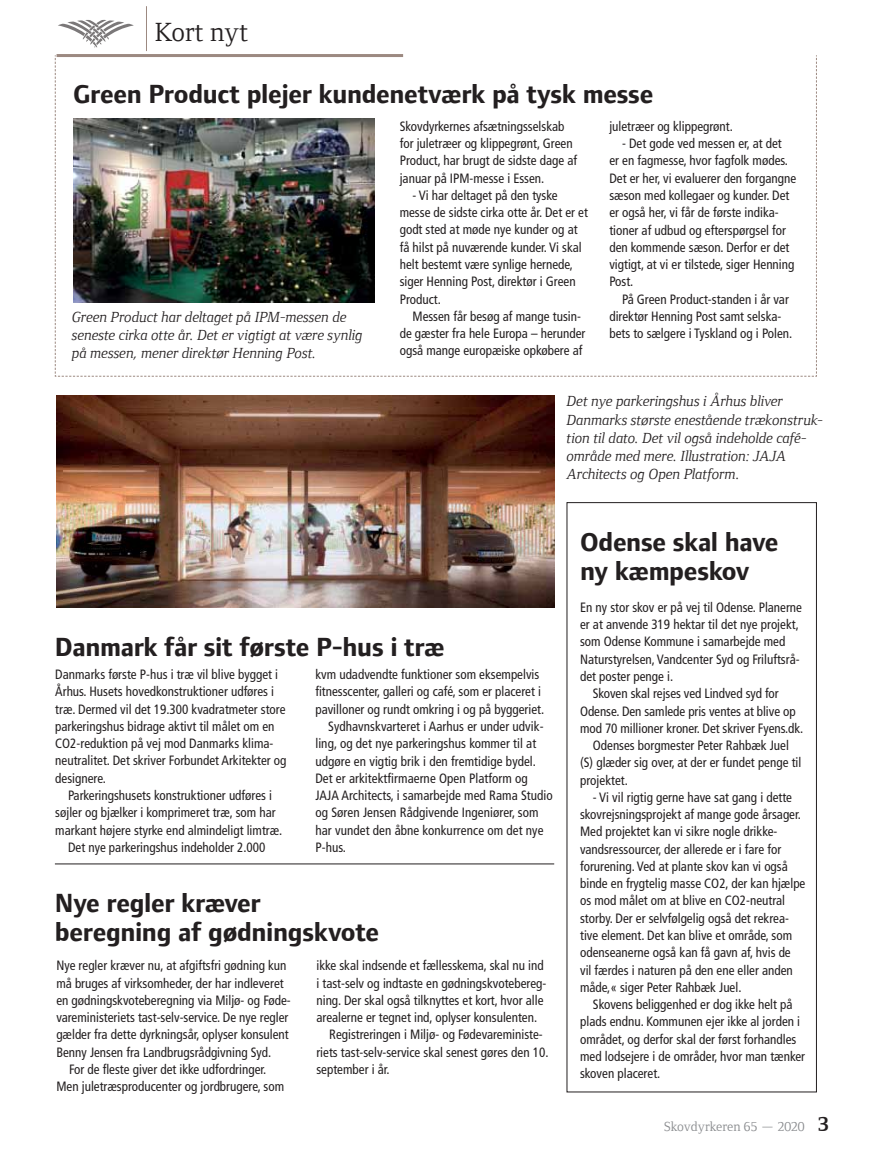
<style>
.page{position:relative;width:893px;height:1149px;background:#fff}
.page>*{position:absolute;margin:0;border:0;box-sizing:border-box;transform-origin:0 0}
.t1{font:700 27px/28.5px "Foundry Form Sans";letter-spacing:-.015em;color:#231f20}
.t2{font:27px "Foundry Form Serif";color:#231f20}
.t3{font:italic 15px/18px "Foundry Form Serif";color:#231f20}
.t4{font:condensed 13.5px/17.2px "Frutiger LT Std";color:#231f20}
.t5{font:13.5px "Foundry Form Serif";color:#888a8d}
.s1{font-weight:700;font-size:21px;color:#231f20}
</style>
<div class="page">
<div style="left:567px;top:502px;width:250px;height:589px;border:1px solid #231f20"></div>
<svg style="left:55px;top:55px;width:762px;height:322px"></svg>
<img style="left:56px;top:395px;width:498px;height:212px">
<img style="left:73px;top:118px;width:301px;height:184px">
<hr style="left:57px;top:54px;width:346px;height:3px;background:#9c8981">
<svg style="left:58px;top:20px;width:76px;height:27px"></svg>
<hr style="left:146px;top:6px;width:1px;height:45px;background:#9c8981">
<hr style="left:55px;top:863px;width:499px;height:1px;background:#231f20">
<h1 class="t2" style="left:155px;top:17px;width:95px">Kort nyt</h1>
<h1 class="t1" style="left:73px;top:79px;width:582px">Green Product plejer kundenetværk på tysk messe</h1>
<p class="t3" style="left:72px;top:307px;width:292px">Green Product har deltaget på IPM-messen de seneste cirka otte år. Det er vigtigt at være synlig på messen, mener direktør Henning Post.</p>
<p class="t4" style="left:400px;top:118px;width:179px">Skovdyrkernes afsætningsselskab for juletræer og klippegrønt, Green Product, har brugt de sidste dage af januar på IPM-messe i Essen.</p>
<p class="t4" style="left:400px;top:187px;width:190px;text-indent:13px">- Vi har deltaget på den tyske messe de sidste cirka otte år. Det er et godt sted at møde nye kunder og at få hilst på nuværende kunder. Vi skal helt bestemt være synlige hernede, siger Henning Post, direktør i Green<br>Product.</p>
<p class="t4" style="left:400px;top:307px;width:187px;text-indent:13px">Messen får besøg af mange tusin&shy;de gæster fra hele Europa – herunder også mange europæiske opkøbere af</p>
<p class="t4" style="left:609px;top:118px;width:125px">juletræer og klippegrønt.</p>
<p class="t4" style="left:609px;top:135px;width:188px;text-indent:13px">- Det gode ved messen er, at det<br>er en fagmesse, hvor fagfolk mødes.<br>Det er her, vi evaluerer den forgangne sæson med kollegaer og kunder. Det er også her, vi får de første indika&shy;tioner af udbud og efterspørgsel for den kommende sæson. Derfor er det vigtigt, at vi er tilstede, siger Henning<br>Post.</p>
<p class="t4" style="left:609px;top:290px;width:184px;text-indent:13px">På Green Product-standen i år var direktør Henning Post samt selska&shy;bets to sælgere i Tyskland og i Polen.</p>
<p class="t3" style="left:567px;top:392px;width:258px">Det nye parkeringshus i Århus bliver Danmarks største enestående trækonstruk&shy;tion til dato. Det vil også indeholde café&shy;område med mere. Illustration: JAJA Architects og Open Platform.</p>
<h1 class="t1" style="left:55px;top:632px;width:391px">Danmark får sit første P-hus i træ</h1>
<p class="t4" style="left:55px;top:665px;width:233px">Danmarks første P-hus i træ vil blive bygget i Århus. Husets hovedkonstruktioner udføres i træ. Dermed vil det 19.300 kvadratmeter store parkeringshus bidrage aktivt til målet om en CO2-reduktion på vej mod Danmarks klima&shy;neutralitet. Det skriver Forbundet Arkitekter og designere.</p>
<p class="t4" style="left:55px;top:786px;width:229px;text-align:center">Parkeringshusets konstruktioner udføres i søjler og bjælker i komprimeret træ, som har markant højere styrke end almindeligt limtræ.<br>Det nye parkeringshus indeholder 2.000</p>
<p class="t4" style="left:315px;top:665px;width:225px">kvm udadvendte funktioner som eksempelvis</p>
<p class="t4" style="left:315px;top:683px;width:227px">fitnesscenter, galleri og café, som er placeret i</p>
<p class="t4" style="left:315px;top:700px;width:230px">pavilloner og rundt omkring i og på byggeriet.</p>
<p class="t4" style="left:328px;top:717px;width:217px">Sydhavnskvarteret i Aarhus er under udvik-</p>
<p class="t4" style="left:315px;top:734px;width:222px">ling, og det nye parkeringshus kommer til at</p>
<p class="t4" style="left:315px;top:752px;width:222px">udgøre en vigtig brik i den fremtidige bydel.</p>
<p class="t4" style="left:315px;top:769px;width:214px">Det er arkitektfirmaerne Open Platform og</p>
<p class="t4" style="left:315px;top:786px;width:239px">JAJA Architects, i samarbejde med Rama Studio</p>
<p class="t4" style="left:315px;top:803px;width:225px">og Søren Jensen Rådgivende Ingeniører, som</p>
<p class="t4" style="left:315px;top:821px;width:230px">har vundet den åbne konkurrence om det nye</p>
<p class="t4" style="left:315px;top:838px;width:32px">P-hus.</p>
<h1 class="t1" style="left:55px;top:888px;width:326px">Nye regler kræver beregning af gødningskvote</h1>
<p class="t4" style="left:56px;top:956px;width:232px">Nye regler kræver nu, at afgiftsfri gødning kun</p>
<p class="t4" style="left:56px;top:973px;width:229px">må bruges af virksomheder, der har indleveret</p>
<p class="t4" style="left:56px;top:991px;width:236px">en gødningskvoteberegning via Miljø- og Føde-</p>
<p class="t4" style="left:56px;top:1008px;width:234px">vareministeriets tast-selv-service. De nye regler</p>
<p class="t4" style="left:56px;top:1025px;width:234px">gælder fra dette dyrkningsår, oplyser konsulent</p>
<p class="t4" style="left:56px;top:1042px;width:217px">Benny Jensen fra Landbrugsrådgivning Syd.</p>
<p class="t4" style="left:69px;top:1060px;width:199px">For de fleste giver det ikke udfordringer.</p>
<p class="t4" style="left:56px;top:1077px;width:229px">Men juletræsproducenter og jordbrugere, som</p>
<p class="t4" style="left:316px;top:956px;width:229px">ikke skal indsende et fællesskema, skal nu ind</p>
<p class="t4" style="left:316px;top:973px;width:231px">i tast-selv og indtaste en gødningskvotebereg-</p>
<p class="t4" style="left:316px;top:991px;width:229px">ning. Der skal også tilknyttes et kort, hvor alle</p>
<p class="t4" style="left:316px;top:1008px;width:222px">arealerne er tegnet ind, oplyser konsulenten.</p>
<p class="t4" style="left:329px;top:1025px;width:215px">Registreringen i Miljø- og Fødevareministe-</p>
<p class="t4" style="left:316px;top:1042px;width:234px">riets tast-selv-service skal senest gøres den 10.</p>
<p class="t4" style="left:316px;top:1060px;width:75px">september i år.</p>
<h1 class="t1" style="left:580px;top:528px;width:200px">Odense skal have ny kæmpeskov</h1>
<p class="t4" style="left:580px;top:598px;width:223px">En ny stor skov er på vej til Odense. Planerne</p>
<p class="t4" style="left:580px;top:615px;width:220px">er at anvende 319 hektar til det nye projekt,</p>
<p class="t4" style="left:580px;top:633px;width:207px">som Odense Kommune i samarbejde med</p>
<p class="t4" style="left:580px;top:650px;width:221px">Naturstyrelsen, Vandcenter Syd og Friluftsrå-</p>
<p class="t4" style="left:580px;top:667px;width:95px">det poster penge i.</p>
<p class="t4" style="left:593px;top:684px;width:187px">Skoven skal rejses ved Lindved syd for</p>
<p class="t4" style="left:580px;top:702px;width:217px">Odense. Den samlede pris ventes at blive op</p>
<p class="t4" style="left:580px;top:719px;width:225px">mod 70 millioner kroner. Det skriver Fyens.dk.</p>
<p class="t4" style="left:593px;top:736px;width:198px">Odenses borgmester Peter Rahbæk Juel</p>
<p class="t4" style="left:580px;top:753px;width:223px">(S) glæder sig over, at der er fundet penge til</p>
<p class="t4" style="left:580px;top:771px;width:49px">projektet.</p>
<p class="t4" style="left:580px;top:788px;width:227px;text-indent:13px">- Vi vil rigtig gerne have sat gang i dette skovrejsningsprojekt af mange gode årsager.<br>Med projektet kan vi sikre nogle drikke&shy;vandsressourcer, der allerede er i fare for forurening. Ved at plante skov kan vi også binde en frygtelig masse CO2, der kan hjælpe os mod målet om at blive en CO2-neutral storby. Der er selvfølgelig også det rekrea&shy;tive element. Det kan blive et område, som odenseanerne også kan få gavn af, hvis de vil færdes i naturen på den ene eller anden måde,« siger Peter Rahbæk Juel.</p>
<p class="t4" style="left:580px;top:995px;width:226px;text-indent:13px">Skovens beliggenhed er dog ikke helt på plads endnu. Kommunen ejer ikke al jorden i området, og derfor skal der først forhandles med lodsejere i de områder, hvor man tænker skoven placeret.</p>
<p class="t5" style="left:664px;top:1118px;width:167px">Skovdyrkeren 65 — 2020 <span class="s1">3</span></p>
</div>
